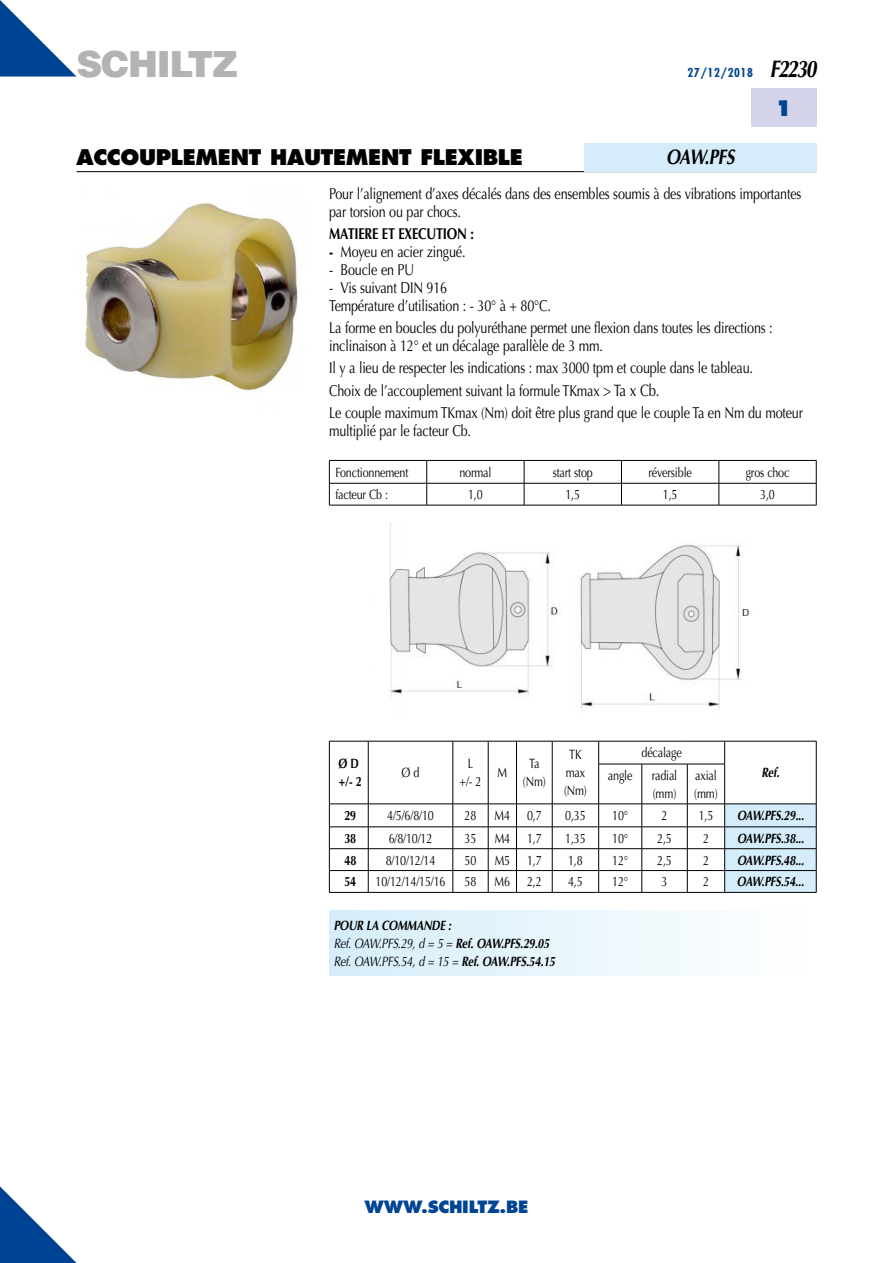
<style>
.page{position:relative;width:893px;height:1263px;background:#fff}
.page>*{position:absolute;margin:0;border:0;box-sizing:border-box;transform-origin:0 0}
.t1{font:900 36px "Helvetica";letter-spacing:-.035em;color:#b1b3b4}
.t2{font:800 21px "Futura";letter-spacing:-.015em;color:#000}
.t3{font:italic 700 21px "Optima";letter-spacing:-.035em;color:#000;scale:.8 1}
.t4{font:800 21px "Futura";color:#004494}
.t5{font:800 16.5px "Futura";letter-spacing:-.015em;color:#004494}
.t6{font:15.75px/18px "Optima";letter-spacing:-.015em;color:#000;scale:.8 1}
.t7{font:700 15.75px "Optima";letter-spacing:-.015em;color:#000;scale:.8 1}
.t8{font:13.5px/18px "Optima";letter-spacing:-.015em;color:#000;text-align:center;scale:.8 1}
.t9{font:italic 700 13.5px/18px "Optima";letter-spacing:-.015em;color:#000;scale:.8 1}
.t10{font:700 13.5px/18px "Optima";letter-spacing:-.015em;color:#000;scale:.8 1}
.t11{font:700 condensed 12px "Futura";letter-spacing:.05em;color:#004494}
.s1{font-family:"Optima";font-style:italic;font-stretch:normal;font-size:24px;color:#000}
.s2{font-weight:700}
.s3{font-size:16.5px}
.s4{font-weight:400}
</style>
<div class="page">
<svg style="left:0;top:1186px;width:77px;height:77px"></svg>
<hr style="left:77px;top:171px;width:739px;height:1px;background:#000">
<div style="left:751px;top:89px;width:65px;height:38px;background:#d3d4e9"></div>
<svg style="left:0;top:0;width:77px;height:77px"></svg>
<div style="left:584px;top:143px;width:232px;height:28px;background:#d5edfa"></div>
<img style="left:85px;top:203px;width:214px;height:192px">
<img style="left:389px;top:522px;width:361px;height:187px">
<div style="left:329px;top:911px;width:487px;height:64px;background:linear-gradient(to right,#d5edfa,#fff)"></div>
<hr style="left:329px;top:505px;width:98px;height:1px;background:#000">
<hr style="left:427px;top:505px;width:97px;height:1px;background:#000">
<hr style="left:524px;top:505px;width:97px;height:1px;background:#000">
<hr style="left:621px;top:505px;width:98px;height:1px;background:#000">
<hr style="left:719px;top:505px;width:97px;height:1px;background:#000">
<svg style="left:329px;top:460px;width:488px;height:45px"></svg>
<svg style="left:329px;top:741px;width:488px;height:152px"></svg>
<hr style="left:598px;top:892px;width:44px;height:1px;background:#000">
<hr style="left:642px;top:892px;width:45px;height:1px;background:#000">
<hr style="left:687px;top:892px;width:38px;height:1px;background:#000">
<hr style="left:725px;top:892px;width:91px;height:1px;background:#000">
<h1 class="t1" style="left:77px;top:40px;width:163px">SCHILTZ</h1>
<p class="t11" style="left:687px;top:65px;width:130px">27/12/2018 <span class="s1">F2230</span></p>
<h2 class="t4" style="left:775px;top:95px;width:19px">1</h2>
<h2 class="t2" style="left:77px;top:144px;width:448px">ACCOUPLEMENT HAUTEMENT FLEXIBLE</h2>
<h2 class="t3" style="left:666px;top:145px;width:87px">OAW.PFS</h2>
<p class="t6" style="left:329px;top:184px;width:592px">Pour l’alignement d’axes décalés dans des ensembles soumis à des vibrations importantes par torsion ou par chocs.</p>
<p class="t7" style="left:329px;top:224px;width:183px">MATIERE ET EXECUTION :</p>
<p class="t6" style="left:329px;top:243px;width:172px"><span class="s2">-</span> Moyeu en acier zingué.</p>
<p class="t6" style="left:329px;top:261px;width:108px">- Boucle en PU</p>
<p class="t6" style="left:329px;top:279px;width:279px">- Vis suivant DIN 916<br>Température d’utilisation : - 30° à + 80°C.</p>
<p class="t6" style="left:329px;top:319px;width:556px">La forme en boucles du polyuréthane permet une flexion dans toutes les directions : inclinaison à 12° et un décalage parallèle de 3 mm.</p>
<p class="t6" style="left:329px;top:357px;width:594px;line-height:22.2px">Il y a lieu de respecter les indications : max 3000 tpm et couple dans le tableau.<br>Choix de l’accouplement suivant la formule TKmax <span class="s3">&gt; Ta x Cb.<br></span>Le couple maximum TKmax (Nm) doit être plus grand que le couple Ta en Nm du moteur</p>
<p class="t6" style="left:329px;top:422px;width:179px">multiplié par le facteur Cb.</p>
<p class="t8" style="left:335px;top:463px;width:93px">Fonctionnement</p>
<p class="t8" style="left:459px;top:463px;width:42px">normal</p>
<p class="t8" style="left:553px;top:463px;width:52px">start stop</p>
<p class="t8" style="left:648px;top:463px;width:56px">réversible</p>
<p class="t8" style="left:746px;top:463px;width:56px">gros choc</p>
<p class="t8" style="left:335px;top:486px;width:68px">facteur Cb :</p>
<p class="t8" style="left:468px;top:486px;width:20px">1,0</p>
<p class="t8" style="left:565px;top:486px;width:20px">1,5</p>
<p class="t8" style="left:663px;top:486px;width:20px">1,5</p>
<p class="t8" style="left:760px;top:486px;width:20px">3,0</p>
<p class="t10" style="left:339px;top:755px;width:31px">Ø D +/- 2</p>
<p class="t8" style="left:402px;top:764px;width:24px">Ø d</p>
<p class="t8" style="left:460px;top:755px;width:29px">L<br>+/- 2</p>
<p class="t8" style="left:498px;top:764px;width:14px">M</p>
<p class="t8" style="left:523px;top:755px;width:30px">Ta (Nm)</p>
<p class="t8" style="left:564px;top:746px;width:30px">TK max (Nm)</p>
<p class="t8" style="left:642px;top:744px;width:52px">décalage</p>
<p class="t8" style="left:608px;top:766px;width:32px">angle</p>
<p class="t9" style="left:761px;top:764px;width:24px">Ref.</p>
<p class="t8" style="left:652px;top:766px;width:33px;text-align:left">radial (mm)</p>
<p class="t8" style="left:694px;top:766px;width:31px;text-align:left">axial (mm)</p>
<p class="t10" style="left:344px;top:806px;width:16px">29</p>
<p class="t8" style="left:387px;top:806px;width:60px">4/5/6/8/10</p>
<p class="t8" style="left:465px;top:806px;width:16px">28</p>
<p class="t8" style="left:495px;top:806px;width:21px">M4</p>
<p class="t8" style="left:527px;top:806px;width:20px">0,7</p>
<p class="t8" style="left:565px;top:806px;width:27px">0,35</p>
<p class="t8" style="left:612px;top:806px;width:22px">10°</p>
<p class="t8" style="left:662px;top:806px;width:9px">2</p>
<p class="t8" style="left:699px;top:806px;width:20px">1,5</p>
<p class="t9" style="left:737px;top:806px;width:85px">OAW.PFS.29...</p>
<p class="t10" style="left:344px;top:829px;width:16px">38</p>
<p class="t8" style="left:389px;top:829px;width:56px">6/8/10/12</p>
<p class="t8" style="left:465px;top:829px;width:16px">35</p>
<p class="t8" style="left:495px;top:829px;width:21px">M4</p>
<p class="t8" style="left:527px;top:829px;width:20px">1,7</p>
<p class="t8" style="left:565px;top:829px;width:27px">1,35</p>
<p class="t8" style="left:612px;top:829px;width:22px">10°</p>
<p class="t8" style="left:657px;top:829px;width:20px">2,5</p>
<p class="t8" style="left:703px;top:829px;width:9px">2</p>
<p class="t9" style="left:737px;top:829px;width:85px">OAW.PFS.38...</p>
<p class="t10" style="left:344px;top:851px;width:16px">48</p>
<p class="t8" style="left:386px;top:851px;width:63px">8/10/12/14</p>
<p class="t8" style="left:465px;top:851px;width:16px">50</p>
<p class="t8" style="left:495px;top:851px;width:21px">M5</p>
<p class="t8" style="left:527px;top:851px;width:20px">1,7</p>
<p class="t8" style="left:568px;top:851px;width:20px">1,8</p>
<p class="t8" style="left:612px;top:851px;width:22px">12°</p>
<p class="t8" style="left:657px;top:851px;width:20px">2,5</p>
<p class="t8" style="left:703px;top:851px;width:9px">2</p>
<p class="t9" style="left:737px;top:851px;width:85px">OAW.PFS.48...</p>
<p class="t10" style="left:344px;top:873px;width:16px">54</p>
<p class="t8" style="left:376px;top:873px;width:89px">10/12/14/15/16</p>
<p class="t8" style="left:465px;top:873px;width:16px">58</p>
<p class="t8" style="left:495px;top:873px;width:21px">M6</p>
<p class="t8" style="left:527px;top:873px;width:20px">2,2</p>
<p class="t8" style="left:568px;top:873px;width:20px">4,5</p>
<p class="t8" style="left:612px;top:873px;width:22px">12°</p>
<p class="t8" style="left:662px;top:873px;width:9px">3</p>
<p class="t8" style="left:703px;top:873px;width:9px">2</p>
<p class="t9" style="left:737px;top:873px;width:85px">OAW.PFS.54...</p>
<p class="t9" style="left:334px;top:917px;width:278px">POUR LA COMMANDE :<br><span class="s4">Ref. OAW.PFS.29, d = 5 =</span> Ref. OAW.PFS.29.05<br><span class="s4">Ref. OAW.PFS.54, d = 15 =</span> Ref. OAW.PFS.54.15</p>
<p class="t5" style="left:365px;top:1197px;width:165px">WWW.SCHILTZ.BE</p>
</div>
